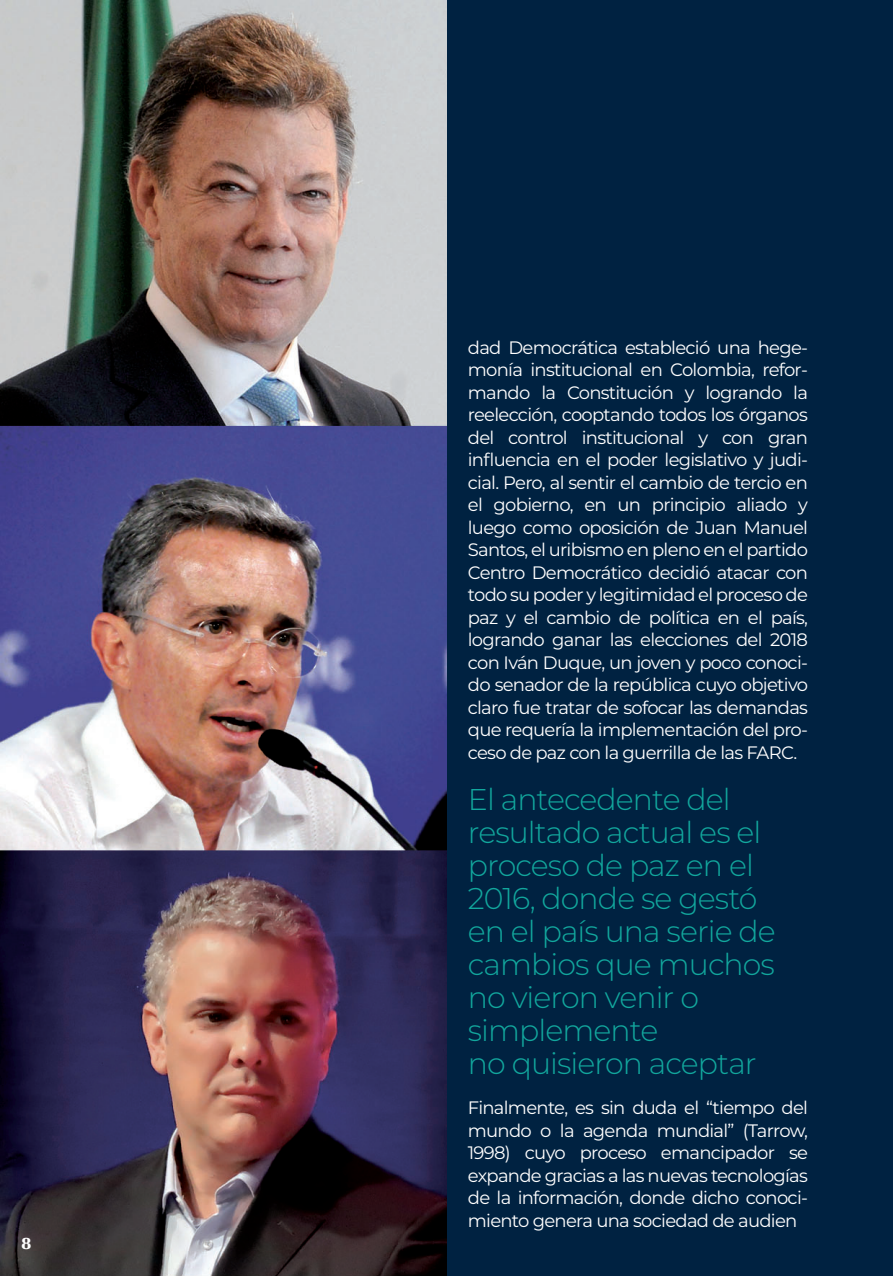
<style>
.page{position:relative;width:893px;height:1276px;background:#fff}
.page>*{position:absolute;margin:0;border:0;box-sizing:border-box;transform-origin:0 0}
.t1{font:300 30px/33px "Montserrat";letter-spacing:-.03em;color:#12a79d}
.t2{font:18px/22.5px "Montserrat";letter-spacing:-.04em;color:#fff;text-align:justify}
.t3{font:700 15px "DejaVu Serif";color:#fff}
</style>
<div class="page">
<div style="left:447px;top:0;width:446px;height:1276px;background:#002241"></div>
<img style="left:0;top:0;width:447px;height:1276px">
<p class="t3" style="left:21px;top:1231px;width:12px">8</p>
<p class="t2" style="left:468px;top:335px;width:342px">dad Democrática estableció una hege&shy;monía institucional en Colombia, refor&shy;mando la Constitución y logrando la reelección, cooptando todos los órganos del control institucional y con gran influencia en el poder legislativo y judi&shy;cial. Pero, al sentir el cambio de tercio en el gobierno, en un principio aliado y luego como oposición de Juan Manuel Santos, el uribismo en pleno en el partido Centro Democrático decidió atacar con todo su poder y legitimidad el proceso de paz y el cambio de política en el país, logrando ganar las elecciones del 2018 con Iván Duque, un joven y poco conoci&shy;do senador de la república cuyo objetivo claro fue tratar de sofocar las demandas que requería la implementación del pro&shy;ceso de paz con la guerrilla de las FARC.</p>
<h1 class="t1" style="left:468px;top:781px;width:309px">El antecedente del resultado actual es el proceso de paz en el<br>2016, donde se gestó en el país una serie de cambios que muchos no vieron venir o simplemente<br>no quisieron aceptar</h1>
<p class="t2" style="left:468px;top:1096px;width:342px">Finalmente, es sin duda el “tiempo del mundo o la agenda mundial” (Tarrow, 1998) cuyo proceso emancipador se expande gracias a las nuevas tecnologías de la información, donde dicho conoci&shy;miento genera una sociedad de audien</p>
</div>
